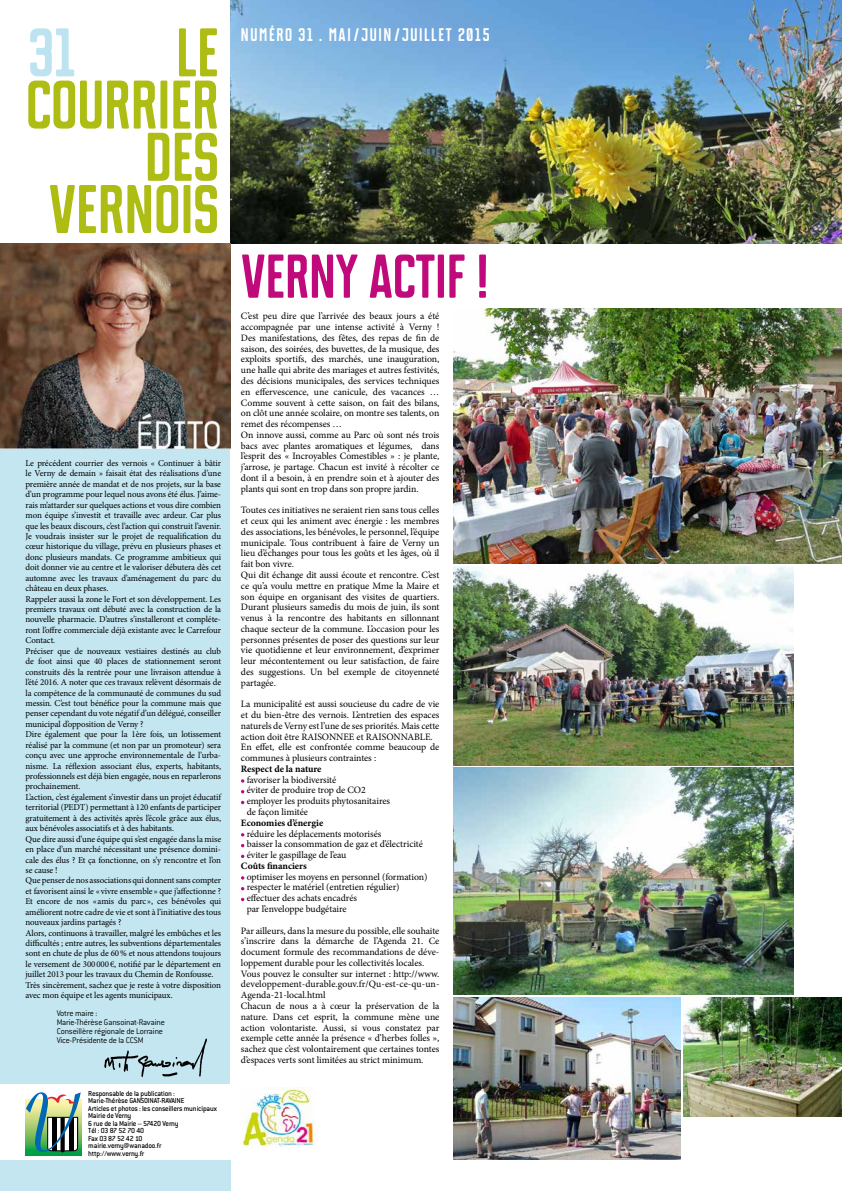
<style>
.page{position:relative;width:842px;height:1191px;background:#fff}
.page>*{position:absolute;margin:0;border:0;box-sizing:border-box;transform-origin:0 0}
.t1{font:700 60px/52.2px "Mr Alex";color:#aebd14;text-align:right}
.t2{font:700 60px "Mr Alex";color:#bee3f0}
.t3{font:700 54px "Mr Alex";color:#c00a7c}
.t4{font:700 16px "Mr Alex";letter-spacing:.1em;color:#fff}
.t5{font:9.8px/10.8px "Minion Pro";letter-spacing:-.005em;color:#000}
.t6{font:700 9.8px "Minion Pro";letter-spacing:-.005em;color:#000}
.t7{font:9px/10.4px "Minion Pro";letter-spacing:-.01em;color:#000}
.t8{font:300 9px/9px "Conduit ITC";letter-spacing:-.015em;color:#000}
.t9{font:500 8px/7.5px "Conduit ITC";letter-spacing:-.025em;color:#000}
</style>
<div class="page">
<img style="left:230px;top:0;width:612px;height:244px">
<div style="left:26px;top:1099px;width:56px;height:56px;background:#00a042"></div>
<svg style="left:26px;top:1092px;width:55px;height:61px;background:#83a38c"></svg>
<div style="left:0;top:448px;width:230px;height:636px;background:#c4e6f1"></div>
<div style="left:0;top:1159px;width:230px;height:32px;background:#c4e6f1"></div>
<img style="left:0;top:244px;width:230px;height:204px">
<img style="left:104px;top:1038px;width:103px;height:40px">
<img style="left:454px;top:768px;width:340px;height:226px">
<img style="left:242px;top:1087px;width:73px;height:59px">
<img style="left:683px;top:997px;width:159px;height:119px">
<img style="left:454px;top:566px;width:340px;height:199px">
<img style="left:454px;top:308px;width:388px;height:256px">
<img style="left:454px;top:997px;width:226px;height:162px">
<h1 class="t2" style="left:28px;top:16px;width:49px">31</h1>
<h3 class="t4" style="left:241px;top:25px;width:250px">NUMÉRO 31 . MAI/JUIN/JUILLET 2015</h3>
<h1 class="t1" style="left:26px;top:28px;width:194px">LE<br>COURRIER<br>DES<br>VERNOIS</h1>
<p class="t7" style="left:26px;top:458px;width:197px">Le précédent courrier des vernois « Continuer à bâtir le Verny de demain » faisait état des réalisations d’une première année de mandat et de nos projets, sur la base d’un programme pour lequel nous avons été élus. J’aime&shy;rais m’attarder sur quelques actions et vous dire combien mon équipe s’investit et travaille avec ardeur. Car plus que les beaux discours, c’est l’action qui construit l’avenir.<br>Je voudrais insister sur le projet de requalification du cœur historique du village, prévu en plusieurs phases et donc plusieurs mandats. Ce programme ambitieux qui doit donner vie au centre et le valoriser débutera dès cet automne avec les travaux d’aménagement du parc du château en deux phases.<br>Rappeler aussi la zone le Fort et son développement. Les premiers travaux ont débuté avec la construction de la nouvelle pharmacie. D’autres s’installeront et compléte&shy;ront l’offre commerciale déjà existante avec le Carrefour Contact.<br>Préciser que de nouveaux vestiaires destinés au club de foot ainsi que 40 places de stationnement seront construits dès la rentrée pour une livraison attendue à l’été 2016. A noter que ces travaux relèvent désormais de la compétence de la communauté de communes du sud messin. C’est tout bénéfice pour la commune mais que penser cependant du vote négatif d’un délégué, conseiller municipal d’opposition de Verny ?<br>Dire également que pour la 1ère fois, un lotissement réalisé par la commune (et non par un promoteur) sera conçu avec une approche environnementale de l’urba&shy;nisme. La réflexion associant élus, experts, habitants, professionnels est déjà bien engagée, nous en reparlerons prochainement.<br>L’action, c’est également s’investir dans un projet éducatif territorial (PEDT) permettant à 120 enfants de participer gratuitement à des activités après l’école grâce aux élus, aux bénévoles associatifs et à des habitants.<br>Que dire aussi d’une équipe qui s’est engagée dans la mise en place d’un marché nécessitant une présence domini&shy;cale des élus ? Et ça fonctionne, on s’y rencontre et l’on se cause !<br>Que penser de nos associations qui donnent sans compter et favorisent ainsi le «vivre ensemble» que j’affectionne ?<br>Et encore de nos «amis du parc», ces bénévoles qui améliorent notre cadre de vie et sont à l’initiative des tous nouveaux jardins partagés ?<br>Alors, continuons à travailler, malgré les embûches et les difficultés ; entre autres, les subventions départementales sont en chute de plus de 60% et nous attendons toujours le versement de 300000€, notifié par le département en juillet 2013 pour les travaux du Chemin de Ronfousse.<br>Très sincèrement, sachez que je reste à votre disposition avec mon équipe et les agents municipaux.</p>
<p class="t8" style="left:57px;top:1008px;width:110px">Votre maire :<br>Marie-Thérèse Gansoinat-Ravaine<br>Conseillère régionale de Lorraine<br>Vice-Présidente de la CCSM</p>
<p class="t9" style="left:88px;top:1089px;width:130px">Responsable de la publication :<br>Marie-Thérèse GANSOINAT-RAVAINE<br>Articles et photos : les conseillers municipaux<br>Mairie de Verny<br>6 rue de la Mairie – 57420 Verny<br>Tél : 03 87 52 70 40<br>Fax 03 87 52 42 10 mairie.verny@wanadoo.fr http://www.verny.fr</p>
<h2 class="t3" style="left:241px;top:243px;width:249px">VERNY ACTIF !</h2>
<p class="t5" style="left:241px;top:311px;width:200px">C’est peu dire que l’arrivée des beaux jours a été accompagnée par une intense activité à Verny !<br>Des manifestations, des fêtes, des repas de fin de saison, des soirées, des buvettes, de la musique, des exploits sportifs, des marchés, une inauguration, une halle qui abrite des mariages et autres festivités, des décisions municipales, des services techniques en effervescence, une canicule, des vacances … Comme souvent à cette saison, on fait des bilans, on clôt une année scolaire, on montre ses talents, on remet des récompenses …<br>On innove aussi, comme au Parc où sont nés trois bacs avec plantes aromatiques et légumes, dans l’esprit des « Incroyables Comestibles » : je plante, j’arrose, je partage. Chacun est invité à récolter ce dont il a besoin, à en prendre soin et à ajouter des plants qui sont en trop dans son propre jardin.</p>
<p class="t5" style="left:241px;top:505px;width:200px">Toutes ces initiatives ne seraient rien sans tous celles et ceux qui les animent avec énergie : les membres des associations, les bénévoles, le personnel, l’équipe municipale. Tous contribuent à faire de Verny un lieu d’échanges pour tous les goûts et les âges, où il fait bon vivre.<br>Qui dit échange dit aussi écoute et rencontre. C’est ce qu’a voulu mettre en pratique Mme la Maire et son équipe en organisant des visites de quartiers.<br>Durant plusieurs samedis du mois de juin, ils sont venus à la rencontre des habitants en sillonnant chaque secteur de la commune. L’occasion pour les personnes présentes de poser des questions sur leur vie quotidienne et leur environnement, d’exprimer leur mécontentement ou leur satisfaction, de faire des suggestions. Un bel exemple de citoyenneté partagée.</p>
<p class="t5" style="left:241px;top:699px;width:200px">La municipalité est aussi soucieuse du cadre de vie et du bien-être des vernois. L’entretien des espaces naturels de Verny est l’une de ses priorités. Mais cette action doit être RAISONNEE et RAISONNABLE.<br>En effet, elle est confrontée comme beaucoup de communes à plusieurs contraintes :</p>
<p class="t6" style="left:241px;top:762px;width:82px">Respect de la nature</p>
<p class="t5" style="left:247px;top:774px;width:145px">favoriser la biodiversité<br>éviter de produire trop de CO2 employer les produits phytosanitaires de façon limitée</p>
<p class="t6" style="left:241px;top:815px;width:84px">Economies d’énergie</p>
<p class="t5" style="left:247px;top:828px;width:178px">réduire les déplacements motorisés<br>baisser la consommation de gaz et d’électricité éviter le gaspillage de l’eau</p>
<p class="t6" style="left:241px;top:859px;width:67px">Coûts financiers</p>
<p class="t5" style="left:247px;top:871px;width:182px">optimiser les moyens en personnel (formation) respecter le matériel (entretien régulier) effectuer des achats encadrés<br>par l’enveloppe budgétaire</p>
<p class="t5" style="left:241px;top:925px;width:200px">Par ailleurs, dans la mesure du possible, elle souhaite s’inscrire dans la démarche de l’Agenda 21. Ce document formule des recommandations de déve&shy;loppement durable pour les collectivités locales.<br>Vous pouvez le consulter sur internet : http://www. developpement-durable.gouv.fr/Qu-est-ce-qu-un-Agenda-21-local.html<br>Chacun de nous a à cœur la préservation de la nature. Dans cet esprit, la commune mène une action volontariste. Aussi, si vous constatez par exemple cette année la présence « d’herbes folles », sachez que c’est volontairement que certaines tontes d’espaces verts sont limitées au strict minimum.</p>
</div>
